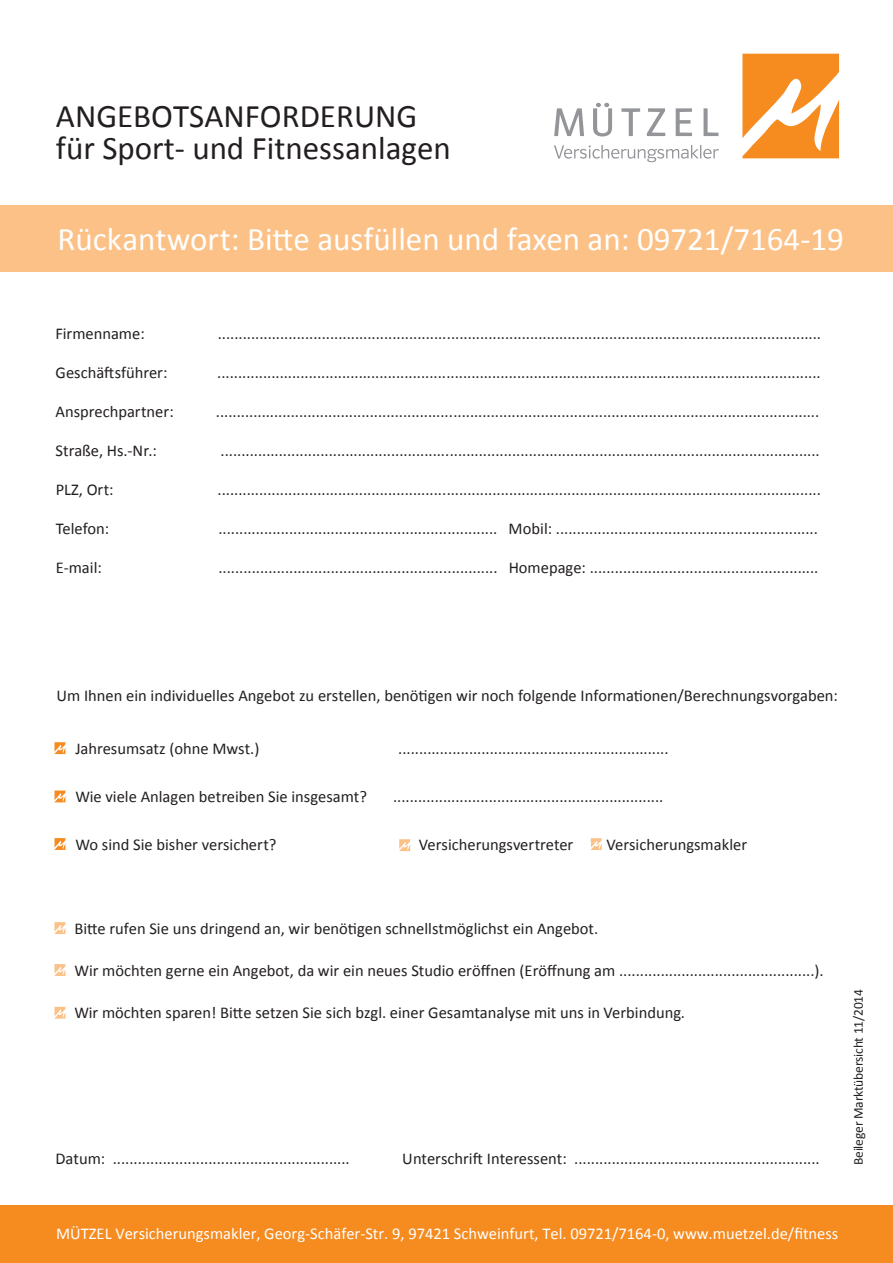
<style>
.page{position:relative;width:893px;height:1263px;background:#fff}
.page>*{position:absolute;margin:0;border:0;box-sizing:border-box;transform-origin:0 0}
.t1{font:33px "Calibri";color:#fff}
.t2{font:33px/31.5px "Calibri";color:#231f20}
.t3{font:16.5px "Calibri";color:#231f20}
.t4{font:16.5px "Calibri";color:#fff}
.t5{font:13.5px "Calibri";letter-spacing:-.015em;color:#231f20}
.s1{color:#92714f}
</style>
<div class="page">
<div style="left:0;top:1205px;width:893px;height:58px;background:#f68b1f"></div>
<svg style="left:742px;top:54px;width:97px;height:104px"></svg>
<svg style="left:554px;top:108px;width:30px;height:28px"></svg>
<svg style="left:593px;top:103px;width:19px;height:33px"></svg>
<svg style="left:621px;top:108px;width:19px;height:28px"></svg>
<svg style="left:647px;top:108px;width:18px;height:28px"></svg>
<svg style="left:676px;top:108px;width:16px;height:28px"></svg>
<svg style="left:703px;top:108px;width:15px;height:28px"></svg>
<svg style="left:554px;top:145px;width:165px;height:17px"></svg>
<div style="left:0;top:205px;width:893px;height:67px;background:#fcc187"></div>
<svg style="left:55px;top:790px;width:10px;height:12px"></svg>
<svg style="left:55px;top:838px;width:10px;height:12px"></svg>
<svg style="left:55px;top:922px;width:10px;height:12px"></svg>
<svg style="left:399px;top:839px;width:11px;height:12px"></svg>
<svg style="left:591px;top:838px;width:11px;height:12px"></svg>
<svg style="left:55px;top:964px;width:10px;height:12px"></svg>
<svg style="left:55px;top:1007px;width:10px;height:12px"></svg>
<svg style="left:55px;top:742px;width:10px;height:12px"></svg>
<h1 class="t2" style="left:56px;top:99px;width:396px">ANGEBOTSANFORDERUNG für Sport- und Fitnessanlagen</h1>
<h1 class="t1" style="left:58px;top:219px;width:788px">Rückantwort: Bitte ausfüllen und faxen an: 09721/7164-19</h1>
<p class="t3" style="left:56px;top:323px;width:91px">Firmenname:</p>
<p class="t3" style="left:218px;top:323px;width:605px">.................................................................................................................................................</p>
<p class="t3" style="left:56px;top:362px;width:114px">Geschäftsführer:</p>
<p class="t3" style="left:217px;top:362px;width:605px">.................................................................................................................................................</p>
<p class="t3" style="left:56px;top:401px;width:120px">Ansprechpartner:</p>
<p class="t3" style="left:216px;top:401px;width:605px">.................................................................................................................................................</p>
<p class="t3" style="left:56px;top:440px;width:103px">Straße, Hs.-Nr.:</p>
<p class="t3" style="left:221px;top:440px;width:601px">................................................................................................................................................</p>
<p class="t3" style="left:56px;top:479px;width:60px">PLZ, Ort:</p>
<p class="t3" style="left:218px;top:479px;width:605px">.................................................................................................................................................</p>
<p class="t3" style="left:56px;top:518px;width:55px">Telefon:</p>
<p class="t3" style="left:218px;top:518px;width:601px">................................................................... Mobil: ...............................................................</p>
<p class="t3" style="left:56px;top:557px;width:48px">E-mail:</p>
<p class="t3" style="left:218px;top:557px;width:601px">................................................................... Homepage: .......................................................</p>
<p class="t3" style="left:57px;top:685px;width:783px">Um Ihnen ein individuelles Angebot zu erstellen, benötigen wir noch folgende Informationen/Berechnungsvorgaben:</p>
<p class="t3" style="left:75px;top:738px;width:186px">Jahresumsatz (ohne Mwst.)</p>
<p class="t3" style="left:398px;top:738px;width:272px">.................................................................</p>
<p class="t3" style="left:75px;top:786px;width:293px">Wie viele Anlagen betreiben Sie insgesamt?</p>
<p class="t3" style="left:393px;top:786px;width:272px">.................................................................</p>
<p class="t3" style="left:75px;top:834px;width:203px">Wo sind Sie bisher versichert?</p>
<p class="t3" style="left:419px;top:834px;width:156px">Versicherungsvertret<span class="s1">er</span></p>
<p class="t3" style="left:606px;top:834px;width:142px">Versicherungsmakler</p>
<p class="t3" style="left:74px;top:918px;width:525px">Bitte rufen Sie uns dringend an, wir benötigen schnellstmöglichst ein Angebot.</p>
<p class="t3" style="left:74px;top:960px;width:751px">Wir möchten gerne ein Angebot, da wir ein neues Studio eröffnen (Eröffnung am ...............................................).</p>
<p class="t3" style="left:74px;top:1002px;width:612px">Wir möchten sparen! Bitte setzen Sie sich bzgl. einer Gesamtanalyse mit uns in Verbindung.</p>
<p class="t3" style="left:56px;top:1149px;width:296px">Datum: .........................................................</p>
<p class="t3" style="left:402px;top:1149px;width:419px">Unterschrift Interessent: ...........................................................</p>
<p class="t5" style="left:850px;top:1165px;width:177px;rotate:-90deg">Beileger Marktübersicht 11/2014</p>
<p class="t4" style="left:56px;top:1223px;width:784px">MÜTZEL Versicherungsmakler, Georg-Schäfer-Str. 9, 97421 Schweinfurt, Tel. 09721/7164-0, www.muetzel.de/fitness</p>
</div>
